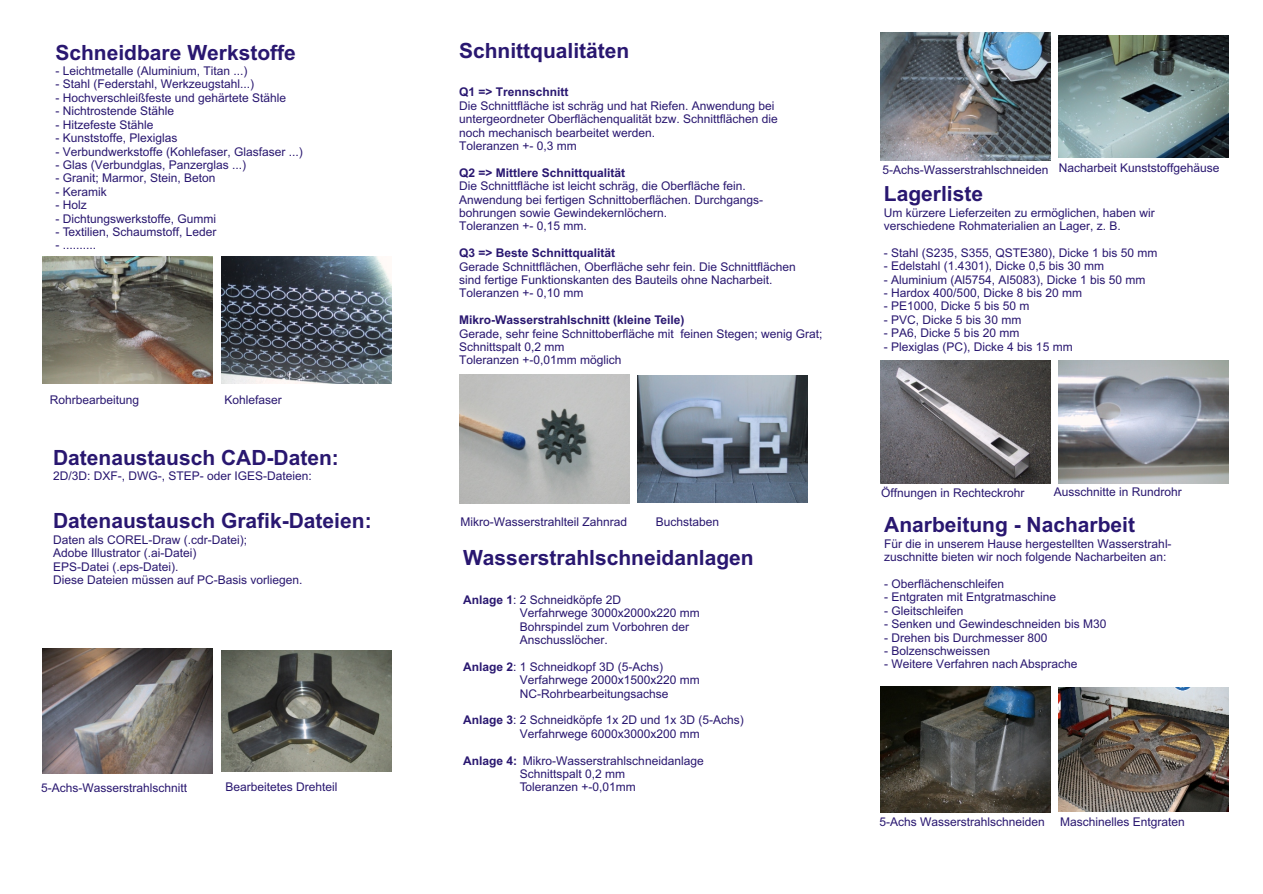
<style>
.page{position:relative;width:1263px;height:894px;background:#fff}
.page>*{position:absolute;margin:0;border:0;box-sizing:border-box;transform-origin:0 0}
.t1{font:700 21px "Arial";color:#291770}
.t2{font:12px/13.4px "Arial";color:#291770}
.t3{font:700 12px "Arial";color:#291770}
.s1{font-weight:700}
</style>
<div class="page">
<img style="left:880px;top:33px;width:170px;height:128px">
<img style="left:1059px;top:36px;width:170px;height:122px">
<img style="left:221px;top:651px;width:170px;height:121px">
<img style="left:880px;top:360px;width:170px;height:124px">
<img style="left:221px;top:256px;width:170px;height:128px">
<img style="left:43px;top:256px;width:170px;height:128px">
<img style="left:43px;top:649px;width:170px;height:125px">
<img style="left:1059px;top:361px;width:170px;height:122px">
<img style="left:638px;top:375px;width:170px;height:128px">
<img style="left:1059px;top:688px;width:170px;height:123px">
<img style="left:880px;top:687px;width:170px;height:125px">
<img style="left:459px;top:375px;width:170px;height:128px">
<h1 class="t1" style="left:55px;top:44px;width:242px">Schneidbare Werkstoffe</h1>
<p class="t2" style="left:55px;top:65px;width:194px">- Leichtmetalle (Aluminium, Titan ...)</p>
<p class="t2" style="left:55px;top:79px;width:200px">- Stahl (Federstahl, Werkzeugstahl...)</p>
<p class="t2" style="left:55px;top:92px;width:232px">- Hochverschleißfeste und gehärtete Stähle</p>
<p class="t2" style="left:55px;top:106px;width:120px">- Nichtrostende Stähle</p>
<p class="t2" style="left:55px;top:119px;width:100px">- Hitzefeste Stähle</p>
<p class="t2" style="left:55px;top:132px;width:124px">- Kunststoffe, Plexiglas</p>
<p class="t2" style="left:55px;top:146px;width:249px">- Verbundwerkstoffe (Kohlefaser, Glasfaser ...)</p>
<p class="t2" style="left:55px;top:159px;width:192px">- Glas (Verbundglas, Panzerglas ...)</p>
<p class="t2" style="left:55px;top:173px;width:162px">- Granit; Marmor, Stein, Beton</p>
<p class="t2" style="left:55px;top:186px;width:53px">- Keramik</p>
<p class="t2" style="left:55px;top:199px;width:33px">- Holz</p>
<p class="t2" style="left:55px;top:213px;width:162px">- Dichtungswerkstoffe, Gummi</p>
<p class="t2" style="left:55px;top:226px;width:163px">- Textilien, Schaumstoff, Leder</p>
<p class="t2" style="left:55px;top:240px;width:42px">- ..........</p>
<p class="t2" style="left:50px;top:394px;width:91px">Rohrbearbeitung</p>
<p class="t2" style="left:224px;top:394px;width:59px">Kohlefaser</p>
<h1 class="t1" style="left:53px;top:449px;width:287px">Datenaustausch CAD-Daten:</h1>
<p class="t2" style="left:53px;top:470px;width:260px">2D/3D: DXF-, DWG-, STEP- oder IGES-Dateien:</p>
<h1 class="t1" style="left:53px;top:513px;width:320px">Datenaustausch Grafik-Dateien:</h1>
<p class="t2" style="left:53px;top:534px;width:251px">Daten als COREL-Draw (.cdr-Datei);<br>Adobe Illustrator (.ai-Datei)<br>EPS-Datei (.eps-Datei).<br>Diese Dateien müssen auf PC-Basis vorliegen.</p>
<p class="t2" style="left:41px;top:782px;width:148px">5-Achs-Wasserstrahlschnitt</p>
<p class="t2" style="left:225px;top:782px;width:114px">Bearbeitetes Drehteil</p>
<h1 class="t1" style="left:459px;top:42px;width:172px">Schnittqualitäten</h1>
<p class="t3" style="left:459px;top:88px;width:111px">Q1 =&gt; Trennschnitt</p>
<p class="t2" style="left:459px;top:100px;width:320px">Die Schnittfläche ist schräg und hat Riefen. Anwendung bei untergeordneter Oberflächenqualität bzw. Schnittflächen die noch mechanisch bearbeitet werden.<br>Toleranzen +- 0,3 mm</p>
<p class="t3" style="left:459px;top:168px;width:168px">Q2 =&gt; Mittlere Schnittqualität</p>
<p class="t2" style="left:459px;top:180px;width:306px">Die Schnittfläche ist leicht schräg, die Oberfläche fein.<br>Anwendung bei fertigen Schnittoberflächen. Durchgangs&shy;bohrungen sowie Gewindekernlöchern.<br>Toleranzen +- 0,15 mm.</p>
<p class="t3" style="left:459px;top:248px;width:158px">Q3 =&gt; Beste Schnittqualität</p>
<p class="t2" style="left:459px;top:261px;width:338px">Gerade Schnittflächen, Oberfläche sehr fein. Die Schnittflächen sind fertige Funktionskanten des Bauteils ohne Nacharbeit.<br>Toleranzen +- 0,10 mm</p>
<p class="t3" style="left:459px;top:316px;width:227px">Mikro-Wasserstrahlschnitt (kleine Teile)</p>
<p class="t2" style="left:459px;top:328px;width:365px">Gerade, sehr feine Schnittoberfläche mit feinen Stegen; wenig Grat;<br>Schnittspalt 0,2 mm<br>Toleranzen +-0,01mm möglich</p>
<p class="t2" style="left:460px;top:517px;width:168px">Mikro-Wasserstrahlteil Zahnrad</p>
<p class="t2" style="left:656px;top:516px;width:65px">Buchstaben</p>
<h1 class="t1" style="left:463px;top:550px;width:292px">Wasserstrahlschneidanlagen</h1>
<p class="t2" style="left:520px;top:594px;width:182px;text-indent:-57px"><span class="s1">Anlage 1</span>: 2 Schneidköpfe 2D<br>Verfahrwege 3000x2000x220 mm<br>Bohrspindel zum Vorbohren der<br>Anschusslöcher.</p>
<p class="t2" style="left:520px;top:661px;width:182px;text-indent:-57px"><span class="s1">Anlage 2</span>: 1 Schneidkopf 3D (5-Achs)<br>Verfahrwege 2000x1500x220 mm<br>NC-Rohrbearbeitungsachse</p>
<p class="t2" style="left:520px;top:715px;width:226px;text-indent:-57px"><span class="s1">Anlage 3</span>: 2 Schneidköpfe 1x 2D und 1x 3D (5-Achs)<br>Verfahrwege 6000x3000x200 mm</p>
<p class="t2" style="left:520px;top:755px;width:185px;text-indent:-57px"><span class="s1">Anlage 4:</span> Mikro-Wasserstrahlschneidanlage<br>Schnittspalt 0,2 mm<br>Toleranzen +-0,01mm</p>
<p class="t2" style="left:882px;top:164px;width:339px">5-Achs-Wasserstrahlschneiden Nacharbeit Kunststoffgehäuse</p>
<h1 class="t1" style="left:884px;top:186px;width:101px">Lagerliste</h1>
<p class="t2" style="left:884px;top:207px;width:272px">Um kürzere Lieferzeiten zu ermöglichen, haben wir verschiedene Rohmaterialien an Lager, z. B.</p>
<p class="t2" style="left:884px;top:247px;width:275px">- Stahl (S235, S355, QSTE380), Dicke 1 bis 50 mm</p>
<p class="t2" style="left:884px;top:261px;width:222px">- Edelstahl (1.4301), Dicke 0,5 bis 30 mm</p>
<p class="t2" style="left:884px;top:274px;width:263px">- Aluminium (Al5754, Al5083), Dicke 1 bis 50 mm</p>
<p class="t2" style="left:884px;top:287px;width:200px">- Hardox 400/500, Dicke 8 bis 20 mm</p>
<p class="t2" style="left:884px;top:301px;width:147px">- PE1000, Dicke 5 bis 50 m</p>
<p class="t2" style="left:884px;top:314px;width:139px">- PVC, Dicke 5 bis 30 mm</p>
<p class="t2" style="left:884px;top:328px;width:137px">- PA6, Dicke 5 bis 20 mm</p>
<p class="t2" style="left:884px;top:341px;width:190px">- Plexiglas (PC), Dicke 4 bis 15 mm</p>
<p class="t2" style="left:881px;top:487px;width:145px">Öffnungen in Rechteckrohr</p>
<p class="t2" style="left:1054px;top:487px;width:130px">Ausschnitte in Rundrohr</p>
<h1 class="t1" style="left:884px;top:517px;width:252px">Anarbeitung - Nacharbeit</h1>
<p class="t2" style="left:884px;top:538px;width:289px">Für die in unserem Hause hergestellten Wasserstrahl&shy;zuschnitte bieten wir noch folgende Nacharbeiten an:</p>
<p class="t2" style="left:884px;top:578px;width:122px">- Oberflächenschleifen</p>
<p class="t2" style="left:884px;top:592px;width:174px">- Entgraten mit Entgratmaschine</p>
<p class="t2" style="left:884px;top:605px;width:81px">- Gleitschleifen</p>
<p class="t2" style="left:884px;top:618px;width:224px">- Senken und Gewindeschneiden bis M30</p>
<p class="t2" style="left:884px;top:632px;width:165px">- Drehen bis Durchmesser 800</p>
<p class="t2" style="left:884px;top:645px;width:108px">- Bolzenschweissen</p>
<p class="t2" style="left:884px;top:659px;width:195px">- Weitere Verfahren nach Absprache</p>
<p class="t2" style="left:879px;top:817px;width:167px">5-Achs Wasserstrahlschneiden</p>
<p class="t2" style="left:1060px;top:816px;width:126px">Maschinelles Entgraten</p>
</div>
